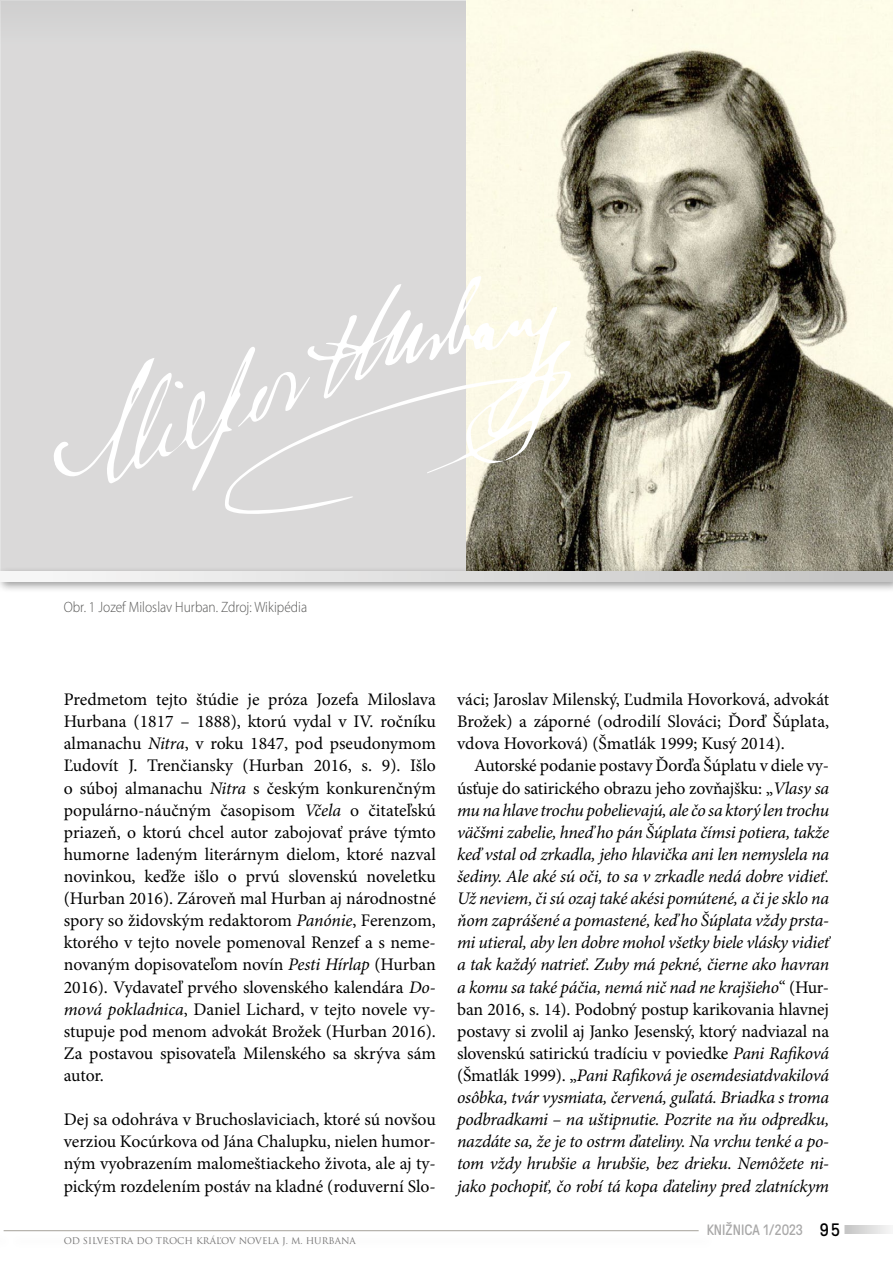
<style>
.page{position:relative;width:893px;height:1263px;background:#fff}
.page>*{position:absolute;margin:0;border:0;box-sizing:border-box;transform-origin:0 0}
.t1{font:17.7px/22px "Minion Pro";color:#000;text-align:justify}
.t2{font:italic 17.7px/22px "Minion Pro";letter-spacing:-.02em;color:#000;text-align:justify}
.t3{font:300 15px "Myriad Pro";color:#575756;scale:.9 1}
.t4{font:15px "GT Pressura";color:#706f6f}
.t5{font:9px "Trajan Pro";color:#706f6f}
.s1{font-style:italic}
.s2{font-style:normal}
.s3{font-size:18px;color:#000}
</style>
<div class="page">
<svg style="left:844px;top:1225px;width:46px;height:9px"></svg>
<hr style="left:4px;top:1230px;width:695px;height:1px;background:#a5a29a">
<div style="left:0;top:0;width:466px;height:566px;background:#dad9d9"></div>
<img style="left:466px;top:0;width:427px;height:566px">
<svg style="left:225px;top:276px;width:347px;height:238px;fill:#dad9d9"></svg>
<svg style="left:53px;top:346px;width:257px;height:145px"></svg>
<svg style="left:512px;top:382px;width:13px;height:8px"></svg>
<div style="left:0;top:566px;width:893px;height:27px;background:#000;opacity:.4"></div>
<svg style="left:0;top:571px;width:893px;height:11px"></svg>
<p class="t3" style="left:64px;top:599px;width:272px">Obr. 1 Jozef Miloslav Hurban. Zdroj: Wikipédia</p>
<p class="t1" style="left:64px;top:689px;width:374px">Predmetom tejto štúdie je próza Jozefa Miloslava Hurbana (1817 – 1888), ktorú vydal v IV. ročníku almanachu <span class="s1">Nitra</span>, v roku 1847, pod pseudonymom Ľudovít J. Trenčiansky (Hurban 2016, s. 9). Išlo o súboj almanachu <span class="s1">Nitra</span> s českým konkurenčným populárno-náučným časopisom <span class="s1">Včela</span> o čitateľskú priazeň, o ktorú chcel autor zabojovať práve týmto humorne ladeným literárnym dielom, ktoré nazval novinkou, keďže išlo o prvú slovenskú noveletku (Hurban 2016). Zároveň mal Hurban aj národnostné spory so židovským redaktorom <span class="s1">Panónie</span>, Ferenzom, ktorého v tejto novele pomenoval Renzef a s neme&shy;novaným dopisovateľom novín <span class="s1">Pesti Hírlap</span> (Hurban 2016). Vydavateľ prvého slovenského kalendára <span class="s1">Do&shy;mová pokladnica</span>, Daniel Lichard, v tejto novele vy&shy;stupuje pod menom advokát Brožek (Hurban 2016).<br>Za postavou spisovateľa Milenského sa skrýva sám autor.</p>
<p class="t1" style="left:64px;top:1109px;width:374px">Dej sa odohráva v Bruchoslaviciach, ktoré sú novšou verziou Kocúrkova od Jána Chalupku, nielen humor&shy;ným vyobrazením malomeštiackeho života, ale aj ty&shy;pickým rozdelením postáv na kladné (roduverní Slo-</p>
<p class="t5" style="left:64px;top:1234px;width:294px">OD SILVESTRA DO TROCH KRÁĽOV NOVELA J. M. HURBANA</p>
<p class="t1" style="left:457px;top:689px;width:374px">váci; Jaroslav Milenský, Ľudmila Hovorková, advokát Brožek) a záporné (odrodilí Slováci; Ďorď Šúplata, vdova Hovorková) (Šmatlák 1999; Kusý 2014).</p>
<p class="t2" style="left:457px;top:755px;width:374px;text-indent:17px"><span class="s2">Autorské podanie postavy Ďorďa Šúplatu v diele vy&shy;úsťuje do satirického obrazu jeho zovňajšku: „</span>Vlasy sa mu na hlave trochu pobelievajú, ale čo sa ktorý len trochu väčšmi zabelie, hneď ho pán Šúplata čímsi potiera, takže keď vstal od zrkadla, jeho hlavička ani len nemyslela na šediny. Ale aké sú oči, to sa v zrkadle nedá dobre vidieť.<br>Už neviem, či sú ozaj také akési pomútené, a či je sklo na ňom zaprášené a pomastené, keď ho Šúplata vždy prsta&shy;mi utieral, aby len dobre mohol všetky biele vlásky vidieť a tak každý natrieť. Zuby má pekné, čierne ako havran a komu sa také páčia, nemá nič nad ne krajšieho<span class="s2">“ (Hur&shy;ban 2016, s. 14). Podobný postup karikovania hlavnej postavy si zvolil aj Janko Jesenský, ktorý nadviazal na slovenskú satirickú tradíciu v poviedke</span> Pani Rafiková <span class="s2">(Šmatlák 1999). „</span>Pani Rafiková je osemdesiatdvakilová osôbka, tvár vysmiata, červená, guľatá. Briadka s troma podbradkami – na uštipnutie. Pozrite na ňu odpredku, nazdáte sa, že je to ostrm ďateliny. Na vrchu tenké a po&shy;tom vždy hrubšie a hrubšie, bez drieku. Nemôžete ni&shy;jako pochopiť, čo robí tá kopa ďateliny pred zlatníckym</p>
<p class="t4" style="left:706px;top:1218px;width:135px">KNIŽNICA 1/2023 <span class="s3">95</span></p>
</div>
